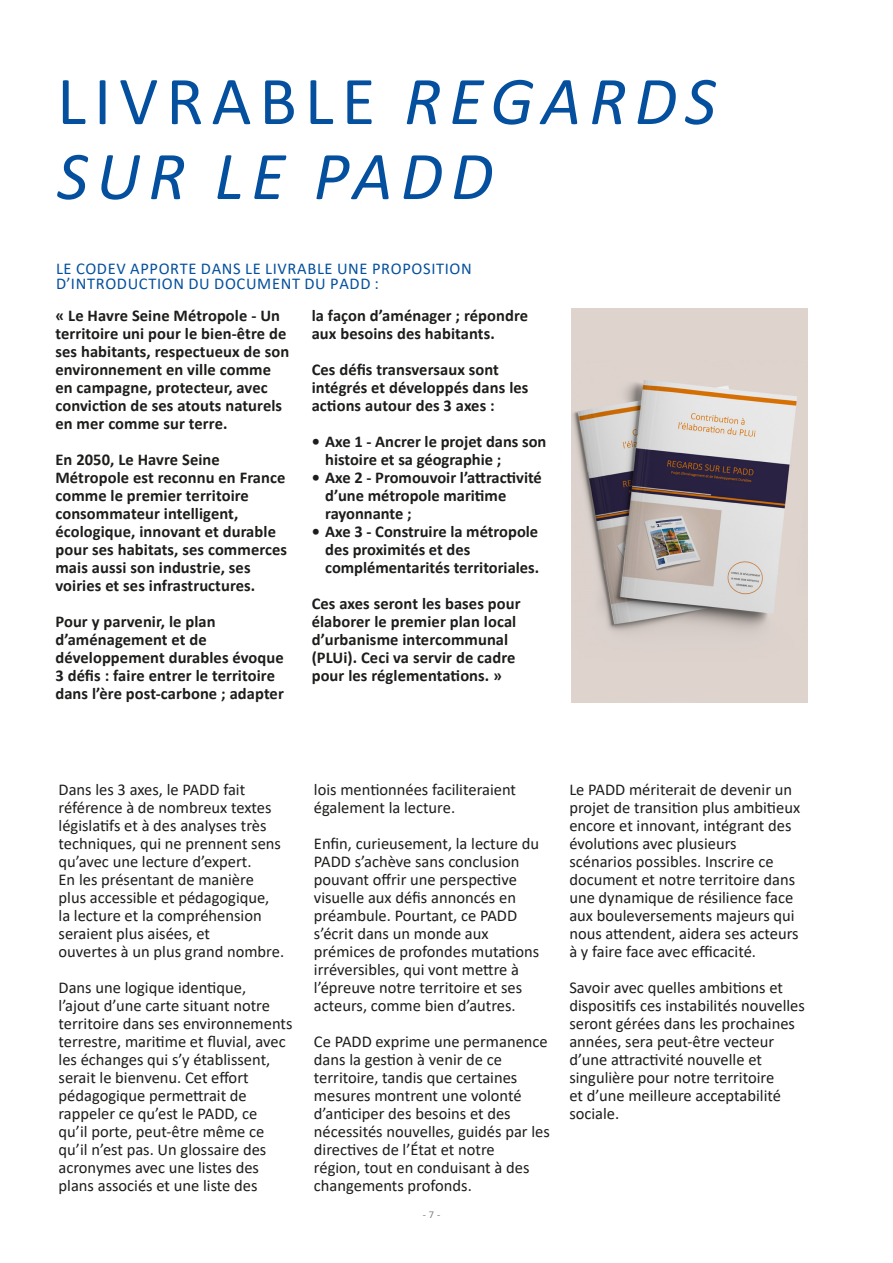
<style>
.page{position:relative;width:893px;height:1263px;background:#fff}
.page>*{position:absolute;margin:0;border:0;box-sizing:border-box;transform-origin:0 0}
.SOUS_TITRE{font:italic 69px/75px "Calibri";letter-spacing:.115em;color:#04509e}
.TEXTE{font:16.5px/18px "Calibri";color:#1d1d1b}
.TEXTE-2{font:700 16.5px/18px "Calibri";letter-spacing:.005em;color:#1d1d1b}
.SOUS_SOUS_TITRE{font:16.5px/15px "Calibri";letter-spacing:.04em;color:#04509e}
.t1{font:10.5px "Calibri";color:#808080}
.s1{font-style:normal}
</style>
<div class="page">
<img style="left:571px;top:309px;width:237px;height:393px">
<p class="SOUS_TITRE" style="left:57px;top:61px;width:660px"><span class="s1">LIVRABLE</span> REGARDS<br>SUR LE PADD</p>
<p class="SOUS_SOUS_TITRE" style="left:56px;top:261px;width:417px">LE CODEV APPORTE DANS LE LIVRABLE UNE PROPOSITION<br>D’INTRODUCTION DU DOCUMENT DU PADD :</p>
<p class="TEXTE-2" style="left:55px;top:306px;width:235px">« Le Havre Seine Métropole - Un territoire uni pour le bien-être de ses habitants, respectueux de son environnement en ville comme en campagne, protecteur, avec conviction de ses atouts naturels en mer comme sur terre.</p>
<p class="TEXTE-2" style="left:55px;top:450px;width:233px">En 2050, Le Havre Seine<br>Métropole est reconnu en France comme le premier territoire consommateur intelligent, écologique, innovant et durable pour ses habitats, ses commerces mais aussi son industrie, ses voiries et ses infrastructures.</p>
<p class="TEXTE-2" style="left:55px;top:612px;width:230px">Pour y parvenir, le plan d’aménagement et de développement durables évoque<br>3 défis : faire entrer le territoire dans l’ère post-carbone ; adapter</p>
<p class="TEXTE-2" style="left:312px;top:306px;width:218px">la façon d’aménager ; répondre aux besoins des habitants.</p>
<p class="TEXTE-2" style="left:312px;top:360px;width:218px">Ces défis transversaux sont intégrés et développés dans les actions autour des 3 axes :</p>
<p class="TEXTE-2" style="left:325px;top:432px;width:223px;text-indent:-14px">• Axe 1 - Ancrer le projet dans son histoire et sa géographie ;</p>
<p class="TEXTE-2" style="left:325px;top:468px;width:218px;text-indent:-14px">• Axe 2 - Promouvoir l’attractivité d’une métropole maritime rayonnante ;</p>
<p class="TEXTE-2" style="left:325px;top:522px;width:215px;text-indent:-14px">• Axe 3 - Construire la métropole des proximités et des complémentarités territoriales.</p>
<p class="TEXTE-2" style="left:312px;top:594px;width:210px">Ces axes seront les bases pour élaborer le premier plan local d’urbanisme intercommunal (PLUi). Ceci va servir de cadre pour les réglementations. »</p>
<p class="TEXTE" style="left:59px;top:780px;width:227px">Dans les 3 axes, le PADD fait référence à de nombreux textes législatifs et à des analyses très techniques, qui ne prennent sens qu’avec une lecture d’expert.<br>En les présentant de manière plus accessible et pédagogique, la lecture et la compréhension seraient plus aisées, et<br>ouvertes à un plus grand nombre.</p>
<p class="TEXTE" style="left:59px;top:978px;width:235px">Dans une logique identique,<br>l’ajout d’une carte situant notre territoire dans ses environnements terrestre, maritime et fluvial, avec les échanges qui s’y établissent, serait le bienvenu. Cet effort pédagogique permettrait de rappeler ce qu’est le PADD, ce<br>qu’il porte, peut-être même ce qu’il n’est pas. Un glossaire des acronymes avec une listes des plans associés et une liste des</p>
<p class="TEXTE" style="left:314px;top:780px;width:204px">lois mentionnées faciliteraient également la lecture.</p>
<p class="TEXTE" style="left:314px;top:834px;width:227px">Enfin, curieusement, la lecture du<br>PADD s’achève sans conclusion pouvant offrir une perspective visuelle aux défis annoncés en préambule. Pourtant, ce PADD s’écrit dans un monde aux prémices de profondes mutations irréversibles, qui vont mettre à l’épreuve notre territoire et ses acteurs, comme bien d’autres.</p>
<p class="TEXTE" style="left:314px;top:1032px;width:237px">Ce PADD exprime une permanence dans la gestion à venir de ce territoire, tandis que certaines mesures montrent une volonté d’anticiper des besoins et des nécessités nouvelles, guidés par les directives de l’État et notre<br>région, tout en conduisant à des changements profonds.</p>
<p class="t1" style="left:423px;top:1208px;width:19px">- 7 -</p>
<p class="TEXTE" style="left:569px;top:780px;width:232px">Le PADD mériterait de devenir un projet de transition plus ambitieux encore et innovant, intégrant des évolutions avec plusieurs scénarios possibles. Inscrire ce document et notre territoire dans une dynamique de résilience face aux bouleversements majeurs qui nous attendent, aidera ses acteurs à y faire face avec efficacité.</p>
<p class="TEXTE" style="left:569px;top:978px;width:237px">Savoir avec quelles ambitions et dispositifs ces instabilités nouvelles seront gérées dans les prochaines années, sera peut-être vecteur d’une attractivité nouvelle et singulière pour notre territoire<br>et d’une meilleure acceptabilité sociale.</p>
</div>
